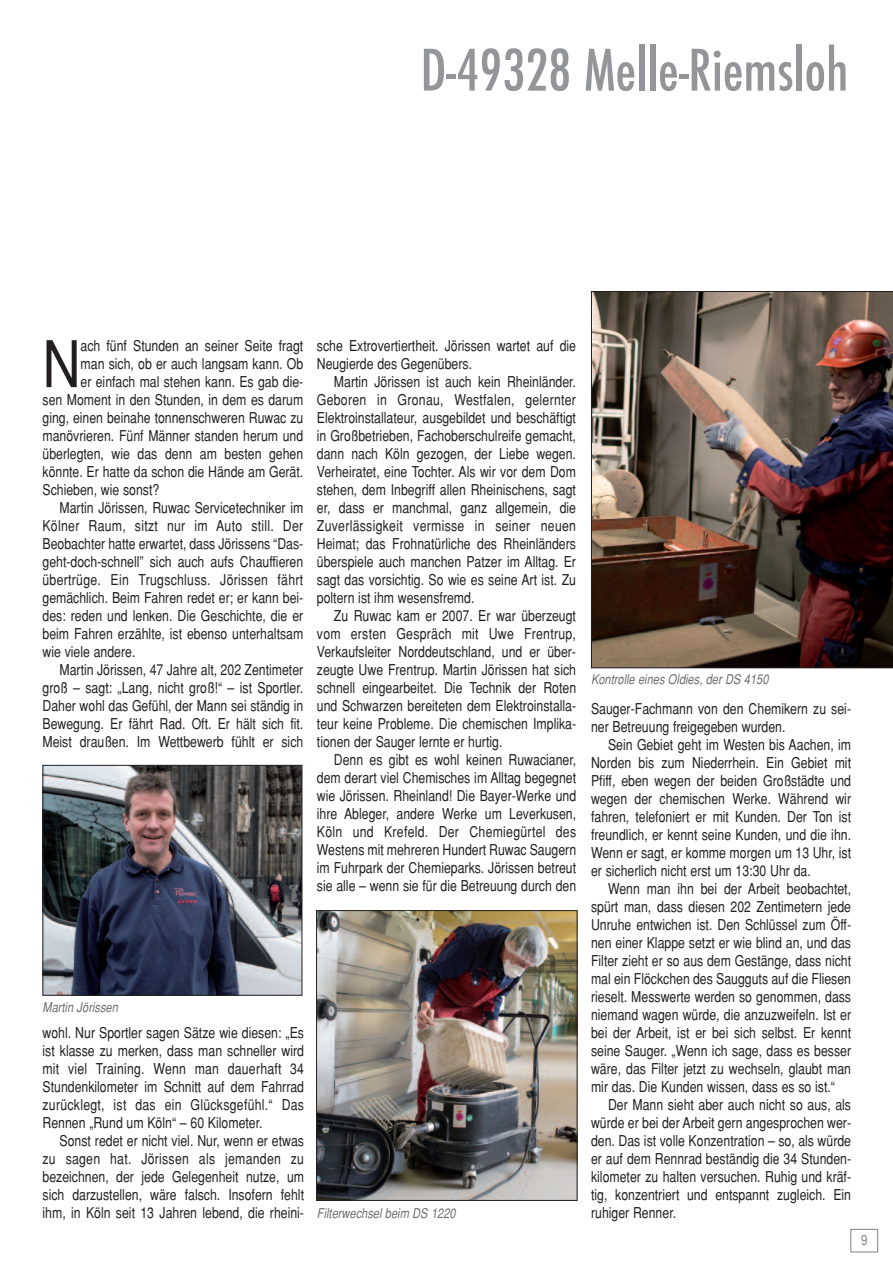
<style>
.page{position:relative;width:893px;height:1263px;background:#fff}
.page>*{position:absolute;margin:0;border:0;box-sizing:border-box;transform-origin:0 0}
.t1{font:condensed 64.35px "Helvetica";color:#231f20}
.t2{font:500 condensed 55.5px "Futura";color:#939598}
.t3{font:condensed 15px/18px "Helvetica";color:#231f20;text-align:justify}
.t4{font:condensed 15px "Helvetica";letter-spacing:.02em;color:#231f20}
.t5{font:condensed 14.25px "Helvetica";color:#808285}
.t6{font:italic condensed 13.5px "Helvetica";color:#6c6d70}
</style>
<div class="page">
<div style="left:850px;top:1229px;width:28px;height:23px;border:1px solid #808285"></div>
<img style="left:45px;top:767px;width:255px;height:227px">
<div style="left:43px;top:765px;width:259px;height:231px;border:1px solid #231f20"></div>
<img style="left:318px;top:912px;width:257px;height:287px">
<div style="left:316px;top:910px;width:261px;height:291px;border:1px solid #231f20"></div>
<img style="left:591px;top:291px;width:302px;height:377px">
<h2 class="t2" style="left:421px;top:39px;width:429px">D-49328 Melle-Riemsloh</h2>
<h1 class="t1" style="left:43px;top:327px;width:40px">N</h1>
<p class="t3" style="left:81px;top:337px;width:224px">ach fünf Stunden an seiner Seite fragt</p>
<p class="t3" style="left:81px;top:355px;width:224px">man sich, ob er auch langsam kann. Ob</p>
<p class="t3" style="left:81px;top:373px;width:224px">er einfach mal stehen kann. Es gab die-</p>
<p class="t3" style="left:43px;top:391px;width:262px">sen Moment in den Stunden, in dem es darum</p>
<p class="t3" style="left:43px;top:409px;width:262px">ging, einen beinahe tonnenschweren Ruwac zu</p>
<p class="t3" style="left:43px;top:427px;width:262px">manövrieren. Fünf Männer standen herum und</p>
<p class="t3" style="left:43px;top:445px;width:262px">überlegten, wie das denn am besten gehen</p>
<p class="t3" style="left:43px;top:463px;width:262px">könnte. Er hatte da schon die Hände am Gerät.</p>
<p class="t3" style="left:43px;top:481px;width:118px">Schieben, wie sonst?</p>
<p class="t3" style="left:60px;top:499px;width:245px">Martin Jörissen, Ruwac Servicetechniker im</p>
<p class="t4" style="left:43px;top:517px;width:262px">Kölner Raum, sitzt nur im Auto still. Der</p>
<p class="t3" style="left:43px;top:535px;width:262px">Beobachter hatte erwartet, dass Jörissens “Das-</p>
<p class="t3" style="left:43px;top:553px;width:262px">geht-doch-schnell” sich auch aufs Chauffieren</p>
<p class="t4" style="left:43px;top:571px;width:262px">übertrüge. Ein Trugschluss. Jörissen fährt</p>
<p class="t3" style="left:43px;top:589px;width:262px">gemächlich. Beim Fahren redet er; er kann bei-</p>
<p class="t3" style="left:43px;top:607px;width:262px">des: reden und lenken. Die Geschichte, die er</p>
<p class="t3" style="left:43px;top:625px;width:262px">beim Fahren erzählte, ist ebenso unterhaltsam</p>
<p class="t3" style="left:43px;top:643px;width:94px">wie viele andere.</p>
<p class="t3" style="left:60px;top:661px;width:245px">Martin Jörissen, 47 Jahre alt, 202 Zentimeter</p>
<p class="t3" style="left:43px;top:679px;width:262px">groß – sagt: „Lang, nicht groß!“ – ist Sportler.</p>
<p class="t3" style="left:43px;top:697px;width:262px">Daher wohl das Gefühl, der Mann sei ständig in</p>
<p class="t3" style="left:43px;top:715px;width:262px">Bewegung. Er fährt Rad. Oft. Er hält sich fit.</p>
<p class="t3" style="left:43px;top:733px;width:262px">Meist draußen. Im Wettbewerb fühlt er sich</p>
<p class="t3" style="left:317px;top:337px;width:261px">sche Extrovertiertheit. Jörissen wartet auf die<br>Neugierde des Gegenübers.</p>
<p class="t3" style="left:317px;top:373px;width:261px;text-indent:17px">Martin Jörissen ist auch kein Rheinländer.<br>Geboren in Gronau, Westfalen, gelernter Elektroinstallateur, ausgebildet und beschäftigt in Großbetrieben, Fachoberschulreife gemacht, dann nach Köln gezogen, der Liebe wegen.<br>Verheiratet, eine Tochter. Als wir vor dem Dom stehen, dem Inbegriff allen Rheinischens, sagt er, dass er manchmal, ganz allgemein, die Zuverlässigkeit vermisse in seiner neuen Heimat; das Frohnatürliche des Rheinländers überspiele auch manchen Patzer im Alltag. Er sagt das vorsichtig. So wie es seine Art ist. Zu poltern ist ihm wesensfremd.</p>
<p class="t3" style="left:317px;top:607px;width:261px;text-indent:17px">Zu Ruwac kam er 2007. Er war überzeugt vom ersten Gespräch mit Uwe Frentrup, Verkaufsleiter Norddeutschland, und er über&shy;zeugte Uwe Frentrup. Martin Jörissen hat sich schnell eingearbeitet. Die Technik der Roten und Schwarzen bereiteten dem Elektroinstalla&shy;teur keine Probleme. Die chemischen Implika&shy;tionen der Sauger lernte er hurtig.</p>
<p class="t3" style="left:317px;top:751px;width:261px;text-indent:17px">Denn es gibt es wohl keinen Ruwacianer, dem derart viel Chemisches im Alltag begegnet wie Jörissen. Rheinland! Die Bayer-Werke und ihre Ableger, andere Werke um Leverkusen, Köln und Krefeld. Der Chemiegürtel des Westens mit mehreren Hundert Ruwac Saugern im Fuhrpark der Chemieparks. Jörissen betreut sie alle – wenn sie für die Betreuung durch den</p>
<p class="t6" style="left:43px;top:999px;width:77px">Martin Jörissen</p>
<p class="t3" style="left:43px;top:1023px;width:263px">wohl. Nur Sportler sagen Sätze wie diesen: „Es ist klasse zu merken, dass man schneller wird mit viel Training. Wenn man dauerhaft 34<br>Stundenkilometer im Schnitt auf dem Fahrrad zurücklegt, ist das ein Glücksgefühl.“ Das Rennen „Rund um Köln“ – 60 Kilometer.</p>
<p class="t3" style="left:43px;top:1131px;width:263px;text-indent:17px">Sonst redet er nicht viel. Nur, wenn er etwas zu sagen hat. Jörissen als jemanden zu bezeichnen, der jede Gelegenheit nutze, um sich darzustellen, wäre falsch. Insofern fehlt ihm, in Köln seit 13 Jahren lebend, die rheini-</p>
<p class="t6" style="left:317px;top:1205px;width:140px">Filterwechsel beim DS 1220</p>
<p class="t6" style="left:591px;top:671px;width:179px">Kontrolle eines Oldies, der DS 4150</p>
<p class="t3" style="left:591px;top:700px;width:262px">Sauger-Fachmann von den Chemikern zu sei&shy;ner Betreuung freigegeben wurden.</p>
<p class="t3" style="left:591px;top:736px;width:262px;text-indent:17px">Sein Gebiet geht im Westen bis Aachen, im Norden bis zum Niederrhein. Ein Gebiet mit Pfiff, eben wegen der beiden Großstädte und wegen der chemischen Werke. Während wir fahren, telefoniert er mit Kunden. Der Ton ist freundlich, er kennt seine Kunden, und die ihn.<br>Wenn er sagt, er komme morgen um 13 Uhr, ist er sicherlich nicht erst um 13:30 Uhr da.</p>
<p class="t3" style="left:591px;top:880px;width:262px;text-indent:17px">Wenn man ihn bei der Arbeit beobachtet, spürt man, dass diesen 202 Zentimetern jede Unruhe entwichen ist. Den Schlüssel zum Öff&shy;nen einer Klappe setzt er wie blind an, und das Filter zieht er so aus dem Gestänge, dass nicht mal ein Flöckchen des Saugguts auf die Fliesen rieselt. Messwerte werden so genommen, dass niemand wagen würde, die anzuzweifeln. Ist er bei der Arbeit, ist er bei sich selbst. Er kennt seine Sauger. „Wenn ich sage, dass es besser wäre, das Filter jetzt zu wechseln, glaubt man mir das. Die Kunden wissen, dass es so ist.“</p>
<p class="t3" style="left:591px;top:1095px;width:262px;text-indent:17px">Der Mann sieht aber auch nicht so aus, als würde er bei der Arbeit gern angesprochen wer&shy;den. Das ist volle Konzentration – so, als würde er auf dem Rennrad beständig die 34 Stunden&shy;kilometer zu halten versuchen. Ruhig und kräf&shy;tig, konzentriert und entspannt zugleich. Ein ruhiger Renner.</p>
<p class="t5" style="left:861px;top:1231px;width:8px">9</p>
</div>
